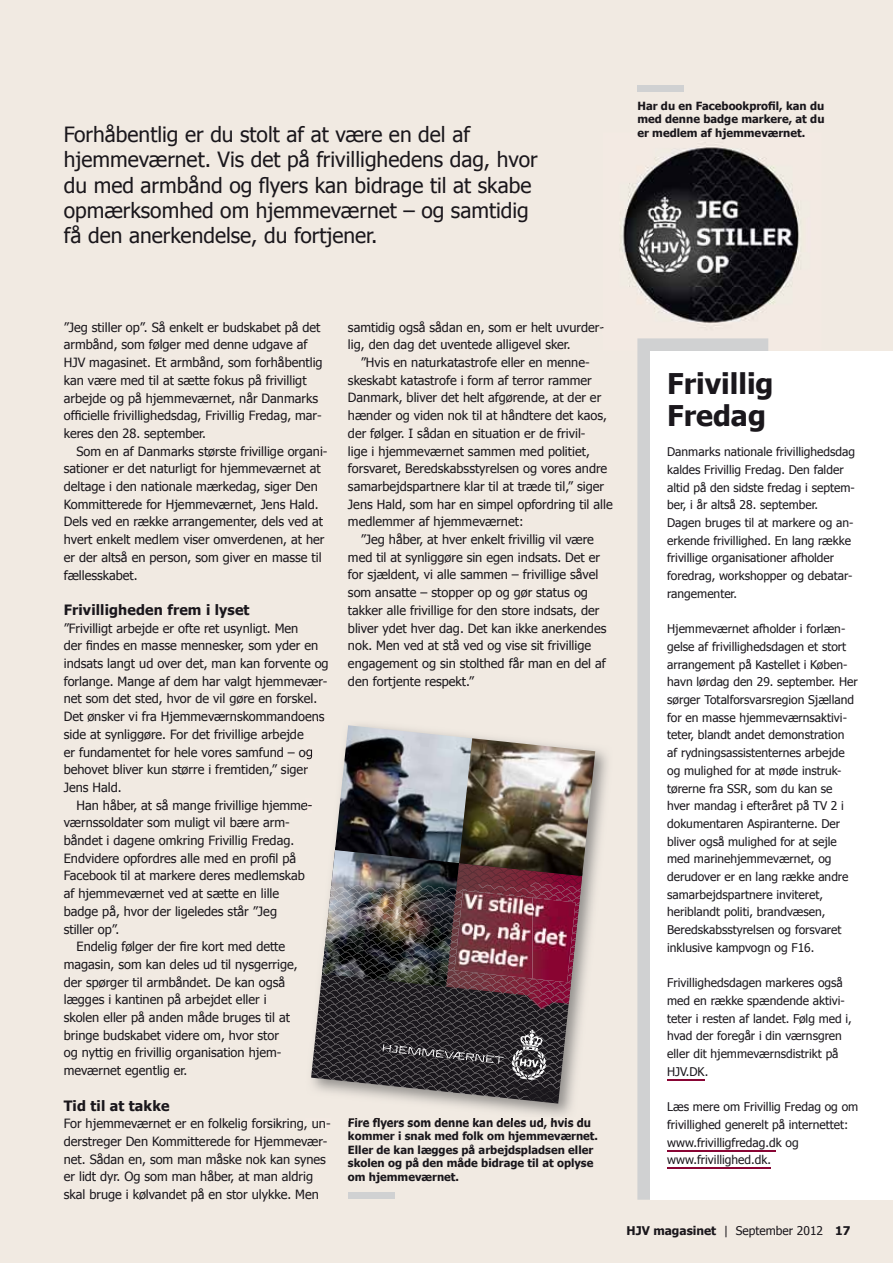
<style>
.page{position:relative;width:893px;height:1263px;background:#f1eae2}
.page>*{position:absolute;margin:0;border:0;box-sizing:border-box;transform-origin:0 0}
.t1{font:700 28.5px/31.5px "Tahoma";color:#1a171c}
.t2{font:21px/25.5px "Tahoma";color:#1a171c}
.t3{font:700 14.25px "Tahoma";letter-spacing:.01em;color:#1a171c}
.t4{font:12.75px/17.7px "Tahoma";color:#1a171c}
.t5{font:12px/17.7px "Tahoma";color:#1a171c}
.t6{font:700 12px "Tahoma";color:#1a171c}
.t7{font:700 11.25px/13.5px "Tahoma";color:#1a171c;text-align:justify}
.s1{font-weight:400}
</style>
<div class="page">
<img style="left:622px;top:142px;width:178px;height:185px">
<div style="left:637px;top:86px;width:47px;height:6px;background:#d0d1d2"></div>
<div style="left:348px;top:1192px;width:47px;height:6px;background:#d0d1d2"></div>
<svg style="left:637px;top:338px;width:131px;height:862px;background:#d1d1d2"></svg>
<div style="left:650px;top:351px;width:243px;height:849px;background:#fff"></div>
<hr style="left:667px;top:1079px;width:38px;height:1px;background:#880534">
<hr style="left:667px;top:1150px;width:109px;height:1px;background:#880534">
<hr style="left:667px;top:1167px;width:104px;height:2px;background:#880534">
<img style="left:348px;top:749px;width:260px;height:371px">
<svg style="left:306px;top:749px;width:5px;height:20px"></svg>
<svg style="left:306px;top:803px;width:5px;height:7px"></svg>
<img style="left:349px;top:1118px;width:242px;height:2px">
<img style="left:311px;top:725px;width:284px;height:378px">
<img style="left:426px;top:884px;width:107px;height:214px">
<img style="left:311px;top:987px;width:115px;height:103px">
<img style="left:533px;top:883px;width:45px;height:206px">
<img style="left:321px;top:882px;width:105px;height:105px">
<h2 class="t2" style="left:64px;top:120px;width:475px">Forhåbentlig er du stolt af at være en del af hjemmeværnet. Vis det på frivillighedens dag, hvor du med armbånd og flyers kan bidrage til at skabe opmærksomhed om hjemmeværnet – og samtidig få den anerkendelse, du fortjener.</h2>
<p class="t7" style="left:637px;top:98px;width:189px">Har du en Facebookprofil, kan du med denne badge markere, at du er medlem af hjemmeværnet.</p>
<p class="t4" style="left:64px;top:318px;width:260px">”Jeg stiller op”. Så enkelt er budskabet på det armbånd, som følger med denne udgave af hJV magasinet. Et armbånd, som forhåbentlig kan være med til at sætte fokus på frivilligt arbejde og på hjemmeværnet, når danmarks officielle frivillighedsdag, Frivillig Fredag, mar&shy;keres den 28. september.</p>
<p class="t4" style="left:64px;top:442px;width:265px;text-indent:13px">Som en af danmarks største frivillige organi&shy;sationer er det naturligt for hjemmeværnet at deltage i den nationale mærkedag, siger den Kommitterede for hjemmeværnet, Jens hald. dels ved en række arrangementer, dels ved at hvert enkelt medlem viser omverdenen, at her er der altså en person, som giver en masse til fællesskabet.</p>
<p class="t3" style="left:64px;top:601px;width:187px">Frivilligheden frem i lyset</p>
<p class="t4" style="left:64px;top:619px;width:266px">”Frivilligt arbejde er ofte ret usynligt. Men<br>der findes en masse mennesker, som yder en indsats langt ud over det, man kan forvente og forlange. Mange af dem har valgt hjemmevær&shy;net som det sted, hvor de vil gøre en forskel. det ønsker vi fra hjemmeværnskommandoens side at synliggøre. For det frivillige arbejde<br>er fundamentet for hele vores samfund – og behovet bliver kun større i fremtiden,” siger Jens hald.</p>
<p class="t4" style="left:77px;top:796px;width:237px">han håber, at så mange frivillige hjemme-</p>
<p class="t4" style="left:64px;top:813px;width:228px">værnssoldater som muligt vil bære arm-</p>
<p class="t4" style="left:64px;top:831px;width:232px">båndet i dagene omkring Frivillig Fredag.</p>
<p class="t4" style="left:64px;top:849px;width:234px">Endvidere opfordres alle med en profil på</p>
<p class="t4" style="left:64px;top:866px;width:243px">Facebook til at markere deres medlemskab</p>
<p class="t4" style="left:64px;top:884px;width:217px">af hjemmeværnet ved at sætte en lille</p>
<p class="t4" style="left:64px;top:902px;width:215px">badge på, hvor der ligeledes står ”Jeg</p>
<p class="t4" style="left:64px;top:920px;width:57px">stiller op”.</p>
<p class="t4" style="left:77px;top:937px;width:210px">Endelig følger der fire kort med dette</p>
<p class="t4" style="left:64px;top:955px;width:235px">magasin, som kan deles ud til nysgerrige,</p>
<p class="t4" style="left:64px;top:973px;width:223px">der spørger til armbåndet. de kan også</p>
<p class="t4" style="left:64px;top:990px;width:204px">lægges i kantinen på arbejdet eller i</p>
<p class="t4" style="left:64px;top:1008px;width:228px">skolen eller på anden måde bruges til at</p>
<p class="t4" style="left:64px;top:1026px;width:217px">bringe budskabet videre om, hvor stor</p>
<p class="t4" style="left:64px;top:1043px;width:219px">og nyttig en frivillig organisation hjem-</p>
<p class="t4" style="left:64px;top:1061px;width:125px">meværnet egentlig er.</p>
<p class="t3" style="left:64px;top:1096px;width:107px">Tid til at takke</p>
<p class="t4" style="left:64px;top:1114px;width:268px">For hjemmeværnet er en folkelig forsikring, un&shy;derstreger den Kommitterede for hjemmevær&shy;net. Sådan en, som man måske nok kan synes er lidt dyr. og som man håber, at man aldrig skal bruge i kølvandet på en stor ulykke. Men</p>
<p class="t4" style="left:348px;top:318px;width:258px">samtidig også sådan en, som er helt uvurder&shy;lig, den dag det uventede alligevel sker.</p>
<p class="t4" style="left:348px;top:353px;width:266px;text-indent:13px">”hvis en naturkatastrofe eller en menne&shy;skeskabt katastrofe i form af terror rammer danmark, bliver det helt afgørende, at der er hænder og viden nok til at håndtere det kaos, der følger. I sådan en situation er de frivil-<br>lige i hjemmeværnet sammen med politiet, forsvaret, Beredskabsstyrelsen og vores andre samarbejdspartnere klar til at træde til,” siger Jens hald, som har en simpel opfordring til alle medlemmer af hjemmeværnet:</p>
<p class="t4" style="left:348px;top:530px;width:260px;text-indent:13px">”Jeg håber, at hver enkelt frivillig vil være med til at synliggøre sin egen indsats. det er for sjældent, vi alle sammen – frivillige såvel som ansatte – stopper op og gør status og takker alle frivillige for den store indsats, der bliver ydet hver dag. det kan ikke anerkendes nok. Men ved at stå ved og vise sit frivillige engagement og sin stolthed får man en del af den fortjente respekt.”</p>
<p class="t7" style="left:348px;top:1115px;width:252px;text-align:left">Fire flyers som denne kan deles ud, hvis du kommer i snak med folk om hjemmeværnet.<br>Eller de kan lægges på arbejdspladsen eller skolen og på den måde bidrage til at oplyse om hjemmeværnet.</p>
<h1 class="t1" style="left:667px;top:367px;width:108px">frivillig<br>Fredag</h1>
<p class="t5" style="left:667px;top:443px;width:189px">danmarks nationale frivillighedsdag kaldes Frivillig Fredag. den falder altid på den sidste fredag i septem&shy;ber, i år altså 28. september.<br>dagen bruges til at markere og an&shy;erkende frivillighed. En lang række frivillige organisationer afholder foredrag, workshopper og debatar&shy;rangementer.</p>
<p class="t5" style="left:667px;top:620px;width:192px">hjemmeværnet afholder i forlæn&shy;gelse af frivillighedsdagen et stort arrangement på Kastellet i Køben&shy;havn lørdag den 29. september. her sørger Totalforsvarsregion Sjælland for en masse hjemmeværnsaktivi&shy;teter, blandt andet demonstration<br>af rydningsassistenternes arbejde og mulighed for at møde instruk&shy;tørerne fra SSR, som du kan se hver mandag i efteråret på TV 2 i dokumentaren Aspiranterne. der bliver også mulighed for at sejle med marinehjemmeværnet, og derudover er en lang række andre samarbejdspartnere inviteret, heriblandt politi, brandvæsen, Beredskabsstyrelsen og forsvaret inklusive kampvogn og F16.</p>
<p class="t5" style="left:667px;top:974px;width:186px">Frivillighedsdagen markeres også med en række spændende aktivi&shy;teter i resten af landet. Følg med i, hvad der foregår i din værnsgren eller dit hjemmeværnsdistrikt på hJV.dK.</p>
<p class="t5" style="left:667px;top:1097px;width:193px">læs mere om Frivillig Fredag og om frivillighed generelt på internettet: www.frivilligfredag.dk og www.frivillighed.dk.</p>
<p class="t6" style="left:626px;top:1222px;width:225px">HJV magasinet <span class="s1">| September 2012</span> 17</p>
</div>
